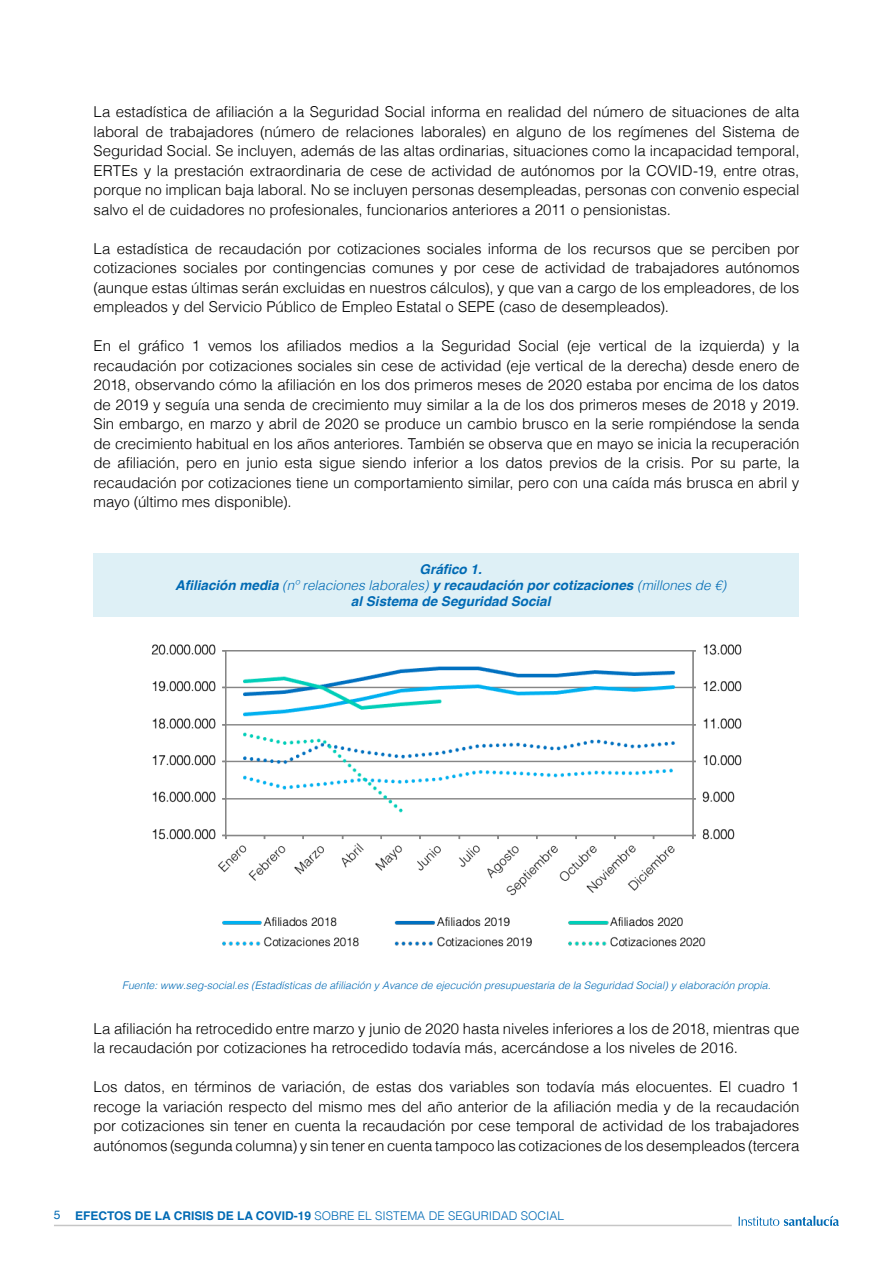
<style>
.page{position:relative;width:893px;height:1263px;background:#fff}
.page>*{position:absolute;margin:0;border:0;box-sizing:border-box;transform-origin:0 0}
.t1{font:300 15px/19.5px "Helvetica";letter-spacing:-.005em;color:#000;text-align:justify}
.t2{font:italic 700 13.5px/16.2px "Helvetica";color:#006ab4;text-align:center}
.t3{font:300 12px "Helvetica";color:#006ab4}
.t4{font:italic 300 10.5px "Helvetica";color:#006ab4}
.s1{font-weight:300}
.s2{font-weight:400}
.s3{font-weight:700}
</style>
<div class="page">
<hr style="left:54px;top:1225px;width:678px;height:1px;background:#c6c6c6">
<svg style="left:739px;top:1216px;width:100px;height:10px"></svg>
<div style="left:94px;top:553px;width:705px;height:63px;background:#def0f6"></div>
<img style="left:151px;top:644px;width:591px;height:303px">
<p class="t1" style="left:94px;top:101px;width:707px">La estadística de afiliación a la Seguridad Social informa en realidad del número de situaciones de alta laboral de trabajadores (número de relaciones laborales) en alguno de los regímenes del Sistema de Seguridad Social. Se incluyen, además de las altas ordinarias, situaciones como la incapacidad temporal, ERTEs y la prestación extraordinaria de cese de actividad de autónomos por la COVID-19, entre otras, porque no implican baja laboral. No se incluyen personas desempleadas, personas con convenio especial salvo el de cuidadores no profesionales, funcionarios anteriores a 2011 o pensionistas.</p>
<p class="t1" style="left:94px;top:237px;width:707px">La estadística de recaudación por cotizaciones sociales informa de los recursos que se perciben por cotizaciones sociales por contingencias comunes y por cese de actividad de trabajadores autónomos (aunque estas últimas serán excluidas en nuestros cálculos), y que van a cargo de los empleadores, de los empleados y del Servicio Público de Empleo Estatal o SEPE (caso de desempleados).</p>
<p class="t1" style="left:94px;top:335px;width:707px">En el gráfico 1 vemos los afiliados medios a la Seguridad Social (eje vertical de la izquierda) y la recaudación por cotizaciones sociales sin cese de actividad (eje vertical de la derecha) desde enero de 2018, observando cómo la afiliación en los dos primeros meses de 2020 estaba por encima de los datos de 2019 y seguía una senda de crecimiento muy similar a la de los dos primeros meses de 2018 y 2019.<br>Sin embargo, en marzo y abril de 2020 se produce un cambio brusco en la serie rompiéndose la senda de crecimiento habitual en los años anteriores. También se observa que en mayo se inicia la recuperación de afiliación, pero en junio esta sigue siendo inferior a los datos previos de la crisis. Por su parte, la recaudación por cotizaciones tiene un comportamiento similar, pero con una caída más brusca en abril y mayo (último mes disponible).</p>
<p class="t2" style="left:175px;top:561px;width:553px">Gráfico 1.<br>Afiliación media <span class="s1">(nº relaciones laborales)</span> y recaudación por cotizaciones <span class="s1">(millones de €) </span>al Sistema de Seguridad Social</p>
<p class="t4" style="left:122px;top:976px;width:650px">Fuente: www.seg-social.es (Estadísticas de afiliación y Avance de ejecución presupuestaria de la Seguridad Social) y elaboración propia.</p>
<p class="t1" style="left:94px;top:1017px;width:707px">La afiliación ha retrocedido entre marzo y junio de 2020 hasta niveles inferiores a los de 2018, mientras que la recaudación por cotizaciones ha retrocedido todavía más, acercándose a los niveles de 2016.</p>
<p class="t1" style="left:94px;top:1076px;width:707px">Los datos, en términos de variación, de estas dos variables son todavía más elocuentes. El cuadro 1 recoge la variación respecto del mismo mes del año anterior de la afiliación media y de la recaudación por cotizaciones sin tener en cuenta la recaudación por cese temporal de actividad de los trabajadores autónomos (segunda columna) y sin tener en cuenta tampoco las cotizaciones de los desempleados (tercera</p>
<p class="t3" style="left:54px;top:1205px;width:512px"><span class="s2">5</span> <span class="s3">EFECTOS DE LA CRISIS DE LA COVID-19</span> SOBRE EL SISTEMA DE SEGURIDAD SOCIAL</p>
</div>
